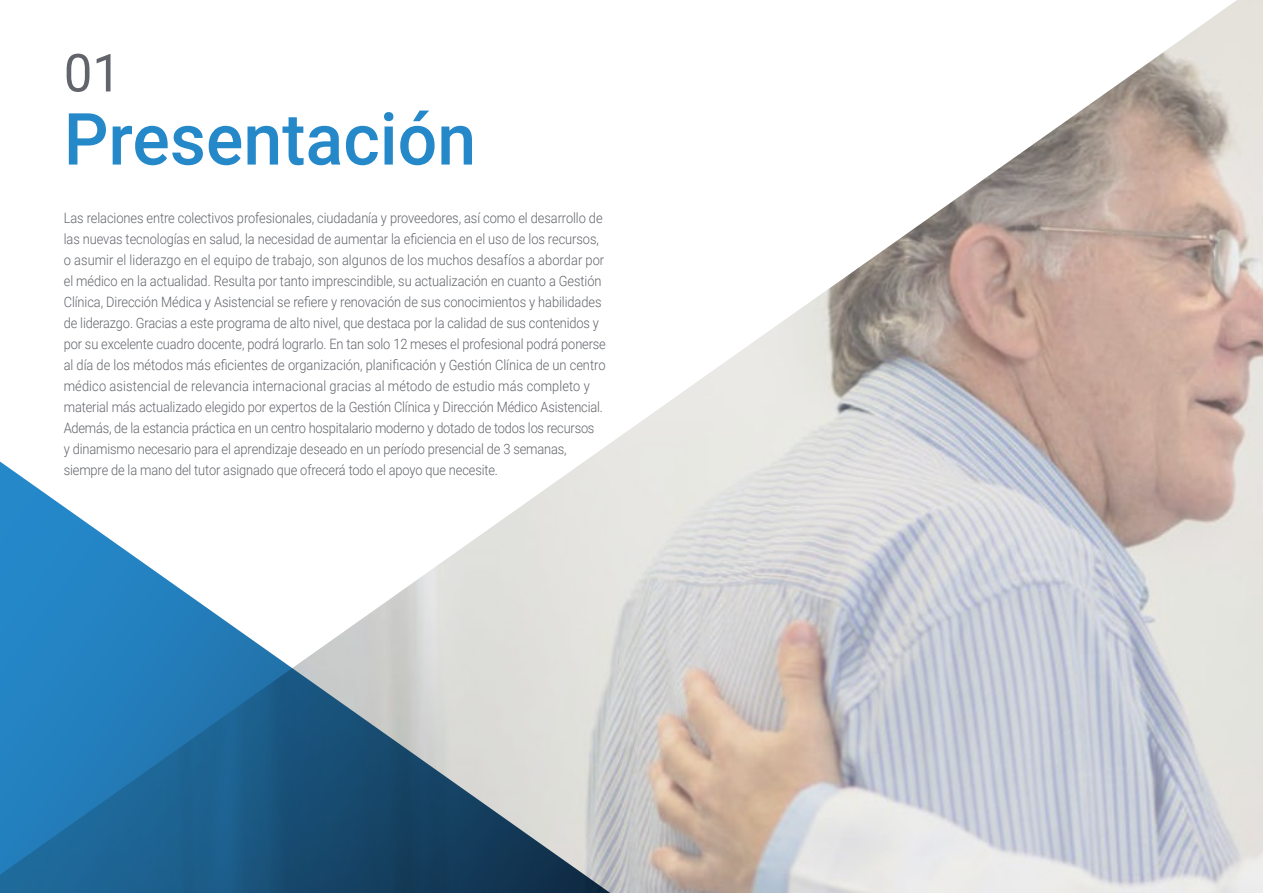
<style>
.page{position:relative;width:1263px;height:893px;background:#fff}
.page>*{position:absolute;margin:0;border:0;box-sizing:border-box;transform-origin:0 0}
.t1{font:500 72px "Roboto";color:#2488c9}
.t2{font:52.5px "Roboto";color:#61646a}
.t3{font:300 14.25px/21px "Roboto";letter-spacing:-.005em;color:#61646a;scale:.9 1}
</style>
<div class="page">
<img style="left:607px;top:0;width:656px;height:893px">
<svg style="left:0;top:446px;width:640px;height:447px"></svg>
<h2 class="t2" style="left:64px;top:36px;width:59px">01</h2>
<h1 class="t1" style="left:64px;top:89px;width:414px">Presentación</h1>
<p class="t3" style="left:64px;top:207px;width:604px">Las relaciones entre colectivos profesionales, ciudadanía y proveedores, así como el desarrollo de las nuevas tecnologías en salud, la necesidad de aumentar la eficiencia en el uso de los recursos, o asumir el liderazgo en el equipo de trabajo, son algunos de los muchos desafíos a abordar por el médico en la actualidad. Resulta por tanto imprescindible, su actualización en cuanto a Gestión Clínica, Dirección Médica y Asistencial se refiere y renovación de sus conocimientos y habilidades de liderazgo. Gracias a este programa de alto nivel, que destaca por la calidad de sus contenidos y por su excelente cuadro docente, podrá lograrlo. En tan solo 12 meses el profesional podrá ponerse al día de los métodos más eficientes de organización, planificación y Gestión Clínica de un centro médico asistencial de relevancia internacional gracias al método de estudio más completo y material más actualizado elegido por expertos de la Gestión Clínica y Dirección Médico Asistencial.<br>Además, de la estancia práctica en un centro hospitalario moderno y dotado de todos los recursos<br>y dinamismo necesario para el aprendizaje deseado en un período presencial de 3 semanas, siempre de la mano del tutor asignado que ofrecerá todo el apoyo que necesite.</p>
</div>
